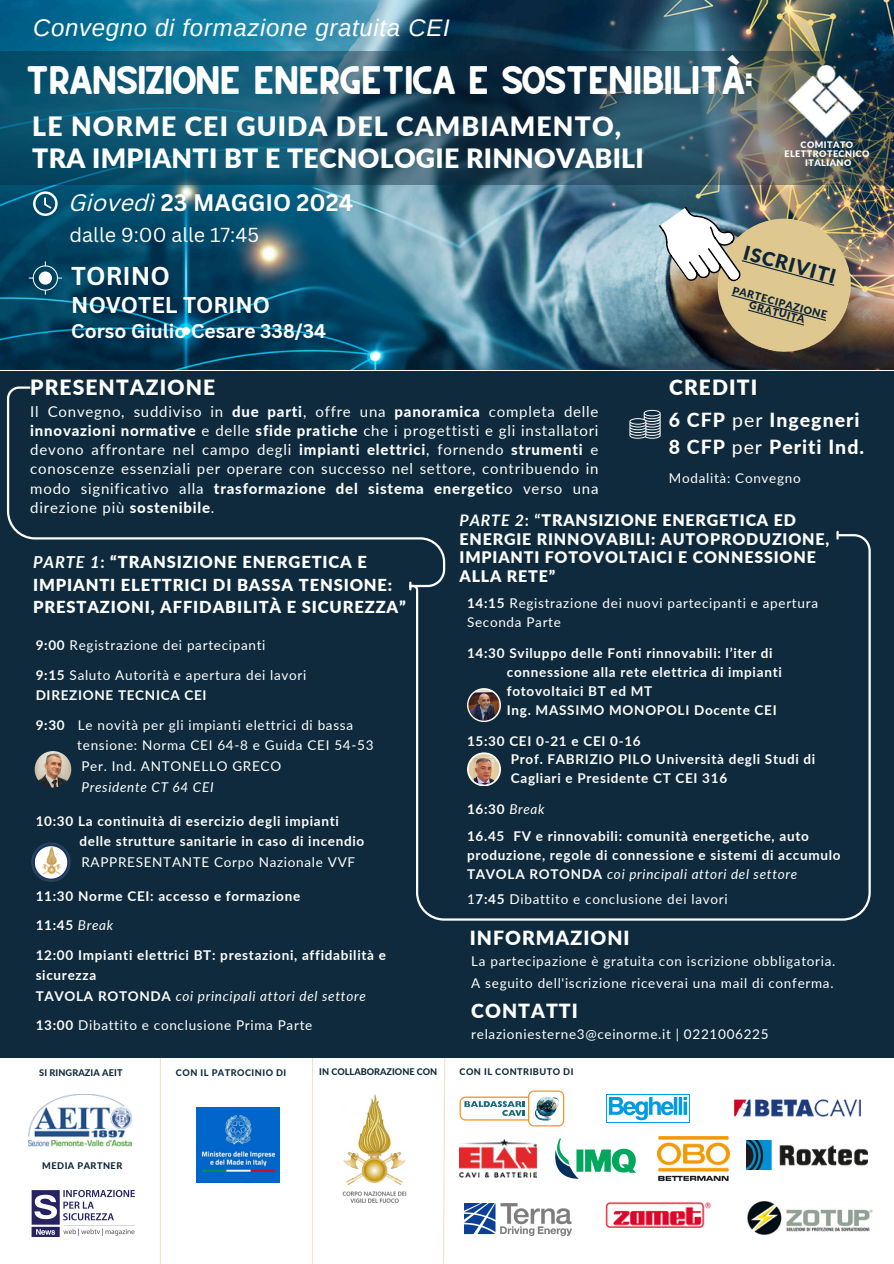
<style>
.page{position:relative;width:894px;height:1264px;background:#fff}
.page>*{position:absolute;margin:0;border:0;box-sizing:border-box;transform-origin:0 0}
.t1{font:28.05px "CS Gordon Rounded";letter-spacing:-.125em;color:#fff}
.t2{font:900 26.55px/32.7px "Lato";letter-spacing:.01em;color:#fff}
.t3{font:700 25.05px "Canva Sans";color:#fff}
.t4{font:italic 24px "Arimo";letter-spacing:.03em;color:#fff}
.t5{font:700 23.25px "Canva Sans";color:#fff}
.t6{font:700 22.2px "Canva Sans";color:#fff}
.t7{font:900 21px "Lato";letter-spacing:.05em;color:#fdfefe}
.t8{font:900 21px "Lato";letter-spacing:.05em;color:#fff}
.t9{font:19.65px "Canva Sans";color:#fff}
.t10{font:800 19.5px/26.8px "Lato";letter-spacing:.05em;color:#fff}
.t11{font:900 19.5px "Lato";letter-spacing:.05em;color:#fdfefe}
.t12{font:900 19.5px "Lato";color:#0e2637}
.t13{font:700 19.2px "Canva Sans";color:#fff}
.t14{font:900 16.5px/22.5px "Lato";letter-spacing:.05em;color:#fdfefe}
.t15{font:900 15.9px/18.5px "Lato";letter-spacing:.05em;color:#fdfefe}
.t16{font:15px/19.2px "Lato";letter-spacing:.05em;color:#fdfefe;text-align:justify}
.t17{font:700 13.5px/18.8px "Lato";letter-spacing:.05em;color:#fff}
.t18{font:13.5px/18.8px "Lato";letter-spacing:.05em;color:#fff}
.t19{font:13.5px "Lato";letter-spacing:.05em;color:#fdfefe}
.t20{font:italic 13.5px "Lato";letter-spacing:.05em;color:#fff}
.t21{font:900 10.5px/10.2px "Lato";color:#0e2637;text-align:center}
.t22{font:800 9.15px "Lato";letter-spacing:.01em;color:#0e2a3c}
.t23{font:800 9.15px "Lato";letter-spacing:.05em;color:#0e2a3c}
.t24{font:800 9.15px "Lato";letter-spacing:.05em;color:#0e2637}
.t25{font:900 9px "Lato";letter-spacing:.05em;color:#fdfefe}
.s1{font-weight:400;font-style:italic}
.s2{font-weight:800}
.s3{font-weight:700;font-style:italic}
.s4{font-weight:700}
.s5{font-weight:400}
.s6{font-weight:700;font-style:normal}
</style>
<div class="page">
<img style="left:0;top:0;width:893px;height:369px">
<div style="left:0;top:371px;width:893px;height:687px;background:#0e2a3c"></div>
<svg style="left:0;top:51px;width:893px;height:134px;background:#205065"></svg>
<img style="left:770px;top:51px;width:115px;height:89px">
<svg style="left:29px;top:261px;width:33px;height:34px"></svg>
<div style="left:39px;top:271px;width:13px;height:14px;background:#fdfefe;border-radius:50%"></div>
<svg style="left:33px;top:191px;width:25px;height:25px"></svg>
<svg style="left:629px;top:410px;width:31px;height:29px"></svg>
<svg style="left:409px;top:533px;width:462px;height:388px"></svg>
<svg style="left:836px;top:532px;width:2px;height:6px"></svg>
<svg style="left:7px;top:386px;width:439px;height:202px"></svg>
<svg style="left:409px;top:582px;width:2px;height:7px"></svg>
<img style="left:652px;top:193px;width:205px;height:166px">
<img style="left:197px;top:1107px;width:82px;height:75px">
<div style="left:576px;top:1149px;width:7px;height:22px;background:#00a75d"></div>
<svg style="left:585px;top:1148px;width:51px;height:24px"></svg>
<svg style="left:555px;top:1138px;width:23px;height:40px"></svg>
<img style="left:606px;top:1094px;width:83px;height:28px">
<img style="left:734px;top:1099px;width:127px;height:19px">
<img style="left:342px;top:1094px;width:65px;height:109px">
<img style="left:747px;top:1201px;width:125px;height:33px">
<img style="left:657px;top:1136px;width:72px;height:44px">
<img style="left:25px;top:833px;width:53px;height:53px;border-radius:50%">
<svg style="left:467px;top:688px;width:34px;height:34px"></svg>
<img style="left:468px;top:689px;width:31px;height:31px;border-radius:50%">
<img style="left:459px;top:1139px;width:77px;height:37px">
<img style="left:746px;top:1140px;width:121px;height:29px">
<img style="left:31px;top:1190px;width:104px;height:47px">
<img style="left:605px;top:1202px;width:106px;height:26px">
<svg style="left:459px;top:1090px;width:105px;height:36px"></svg>
<img style="left:531px;top:1096px;width:27px;height:24px">
<img style="left:464px;top:1203px;width:107px;height:32px">
<img style="left:35px;top:751px;width:36px;height:36px;border-radius:50%">
<svg style="left:467px;top:752px;width:34px;height:34px"></svg>
<img style="left:468px;top:754px;width:31px;height:30px;border-radius:50%">
<img style="left:29px;top:1094px;width:102px;height:53px">
<hr style="left:312px;top:1058px;width:1px;height:205px;background:#dfc88f">
<svg style="left:443px;top:1058px;width:2px;height:205px"></svg>
<hr style="left:160px;top:1058px;width:1px;height:205px;background:#dfc88f">
<p class="t4" style="left:33px;top:14px;width:418px">Convegno di formazione gratuita CEI</p>
<h3 class="t1" style="left:25px;top:68px;width:731px">TRANSIZIONE ENERGETICA E SOSTENIBILITÀ:</h3>
<p class="t2" style="left:32px;top:109px;width:613px">LE NORME CEI GUIDA DEL CAMBIAMENTO,<br>TRA IMPIANTI BT E TECNOLOGIE RINNOVABILI</p>
<p class="t25" style="left:800px;top:139px;width:54px">COMITATO</p>
<p class="t25" style="left:784px;top:148px;width:86px">ELETTROTECNICO</p>
<p class="t25" style="left:804px;top:157px;width:48px">ITALIANO</p>
<h4 class="t5" style="left:70px;top:186px;width:285px"><span class="s1">Giovedì</span> 23 MAGGIO 2024</h4>
<p class="t9" style="left:70px;top:221px;width:191px">dalle 9:00 alle 17:45</p>
<p class="t3" style="left:71px;top:258px;width:100px">TORINO</p>
<p class="t6" style="left:71px;top:289px;width:200px">NOVOTEL TORINO</p>
<p class="t13" style="left:71px;top:317px;width:256px">Corso Giulio Cesare 338/34</p>
<p class="t12" style="left:747px;top:240px;width:96px;rotate:15deg">ISCRIVITI</p>
<p class="t21" style="left:734px;top:285px;width:99px;rotate:15deg">PARTECIPAZIONE<br>GRATUITA</p>
<h1 class="t7" style="left:30px;top:374px;width:186px">PRESENTAZIONE</h1>
<p class="t16" style="left:30px;top:401px;width:569px">Il Convegno, suddiviso in <span class="s2">due parti</span>, offre una <span class="s2">panoramica</span> completa delle <span class="s2">innovazioni normative</span> e delle <span class="s2">sfide pratiche</span> che i progettisti e gli installatori devono affrontare nel campo degli <span class="s2">impianti elettrici</span>, fornendo <span class="s2">strumenti</span> e conoscenze essenziali per operare con successo nel settore, contribuendo in modo significativo alla <span class="s2">trasformazione del sistema energetic</span>o verso una direzione più <span class="s2">sostenibile</span>.</p>
<p class="t15" style="left:459px;top:510px;width:371px"><span class="s3">PARTE 2</span><span class="s4">: “</span>TRANSIZIONE ENERGETICA ED<br>ENERGIE RINNOVABILI: AUTOPRODUZIONE,<br>IMPIANTI FOTOVOLTAICI E CONNESSIONE<br>ALLA RETE”</p>
<p class="t8" style="left:669px;top:374px;width:89px">CREDITI</p>
<p class="t10" style="left:668px;top:406px;width:197px">6 CFP <span class="s5">per</span> Ingegneri<br>8 CFP <span class="s5">per</span> Periti Ind.</p>
<p class="t19" style="left:668px;top:470px;width:133px">Modalità: Convegno</p>
<h2 class="t14" style="left:33px;top:550px;width:374px"><span class="s3">PARTE 1</span><span class="s4">:</span> “TRANSIZIONE ENERGETICA E<br>IMPIANTI ELETTRICI DI BASSA TENSIONE:<br>PRESTAZIONI, AFFIDABILITÀ E SICUREZZA”</h2>
<p class="t18" style="left:467px;top:593px;width:352px"><span class="s4">14:15</span> Registrazione dei nuovi partecipanti e apertura<br>Seconda Parte</p>
<p class="t17" style="left:467px;top:643px;width:307px">14:30 Sviluppo delle Fonti rinnovabili: l’iter di</p>
<p class="t17" style="left:506px;top:662px;width:276px">connessione alla rete elettrica di impianti</p>
<p class="t17" style="left:506px;top:681px;width:147px">fotovoltaici BT ed MT</p>
<p class="t17" style="left:506px;top:700px;width:271px">Ing. MASSIMO MONOPOLI Docente CEI</p>
<p class="t17" style="left:467px;top:731px;width:175px">15:30 CEI 0-21 e CEI 0-16</p>
<p class="t17" style="left:510px;top:749px;width:306px">Prof. FABRIZIO PILO Università degli Studi di</p>
<p class="t17" style="left:510px;top:768px;width:218px">Cagliari e Presidente CT CEI 316</p>
<p class="t17" style="left:467px;top:799px;width:79px">16:30 <span class="s1">Break</span></p>
<p class="t17" style="left:467px;top:826px;width:375px">16.45 FV e rinnovabili: comunità energetiche, auto produzione, regole di connessione e sistemi di accumulo<br>TAVOLA ROTONDA <span class="s1">coi principali attori del settore</span></p>
<h4 class="t18" style="left:467px;top:889px;width:262px">1<span class="s4">7:45</span> Dibattito e conclusione dei lavori</h4>
<p class="t11" style="left:469px;top:925px;width:161px">INFORMAZIONI</p>
<p class="t19" style="left:471px;top:952px;width:365px">La partecipazione è gratuita con iscrizione obbligatoria.</p>
<p class="t19" style="left:471px;top:974px;width:363px">A seguito dell'iscrizione riceverai una mail di conferma.</p>
<h3 class="t18" style="left:36px;top:636px;width:231px"><span class="s4">9:00</span> Registrazione dei partecipanti</h3>
<h6 class="t18" style="left:36px;top:665px;width:272px"><span class="s4">9:15</span> Saluto Autorità e apertura dei lavori</h6>
<p class="t17" style="left:36px;top:686px;width:172px">DIREZIONE TECNICA CEI</p>
<h5 class="t18" style="left:36px;top:715px;width:319px"><span class="s4">9:30</span> Le novità per gli impianti elettrici di bassa</h5>
<p class="t18" style="left:77px;top:736px;width:297px">tensione: Norma CEI 64-8 e Guida CEI 54-53</p>
<h4 class="t18" style="left:81px;top:756px;width:201px">Per. Ind. ANTONELLO GRECO</h4>
<p class="t20" style="left:81px;top:778px;width:134px">Presidente CT 64 CEI</p>
<p class="t17" style="left:36px;top:811px;width:305px">10:30 La continuità di esercizio degli impianti</p>
<h4 class="t17" style="left:79px;top:831px;width:286px">delle strutture sanitarie in caso di incendio</h4>
<h4 class="t18" style="left:81px;top:852px;width:275px">RAPPRESENTANTE Corpo Nazionale VVF</h4>
<p class="t17" style="left:36px;top:886px;width:266px">11:30 Norme CEI: accesso e formazione</p>
<p class="t17" style="left:36px;top:915px;width:79px">11:45 <span class="s1">Break</span></p>
<h6 class="t17" style="left:36px;top:944px;width:352px;line-height:20.5px">12:00 Impianti elettrici BT: prestazioni, affidabilità e sicurezza</h6>
<p class="t20" style="left:36px;top:987px;width:332px"><span class="s6">TAVOLA ROTONDA</span> coi principali attori del settore</p>
<p class="t18" style="left:36px;top:1015px;width:278px"><span class="s4">13:00</span> Dibattito e conclusione Prima Parte</p>
<p class="t11" style="left:471px;top:999px;width:108px">CONTATTI</p>
<p class="t19" style="left:471px;top:1025px;width:299px">relazioniesterne3@ceinorme.it | 0221006225</p>
<p class="t22" style="left:39px;top:1067px;width:85px">SI RINGRAZIA AEIT</p>
<p class="t23" style="left:176px;top:1067px;width:112px">CON IL PATROCINIO DI</p>
<p class="t22" style="left:319px;top:1066px;width:119px">IN COLLABORAZIONE CON</p>
<p class="t23" style="left:459px;top:1066px;width:115px">CON IL CONTRIBUTO DI</p>
<p class="t24" style="left:42px;top:1160px;width:81px">MEDIA PARTNER</p>
</div>
